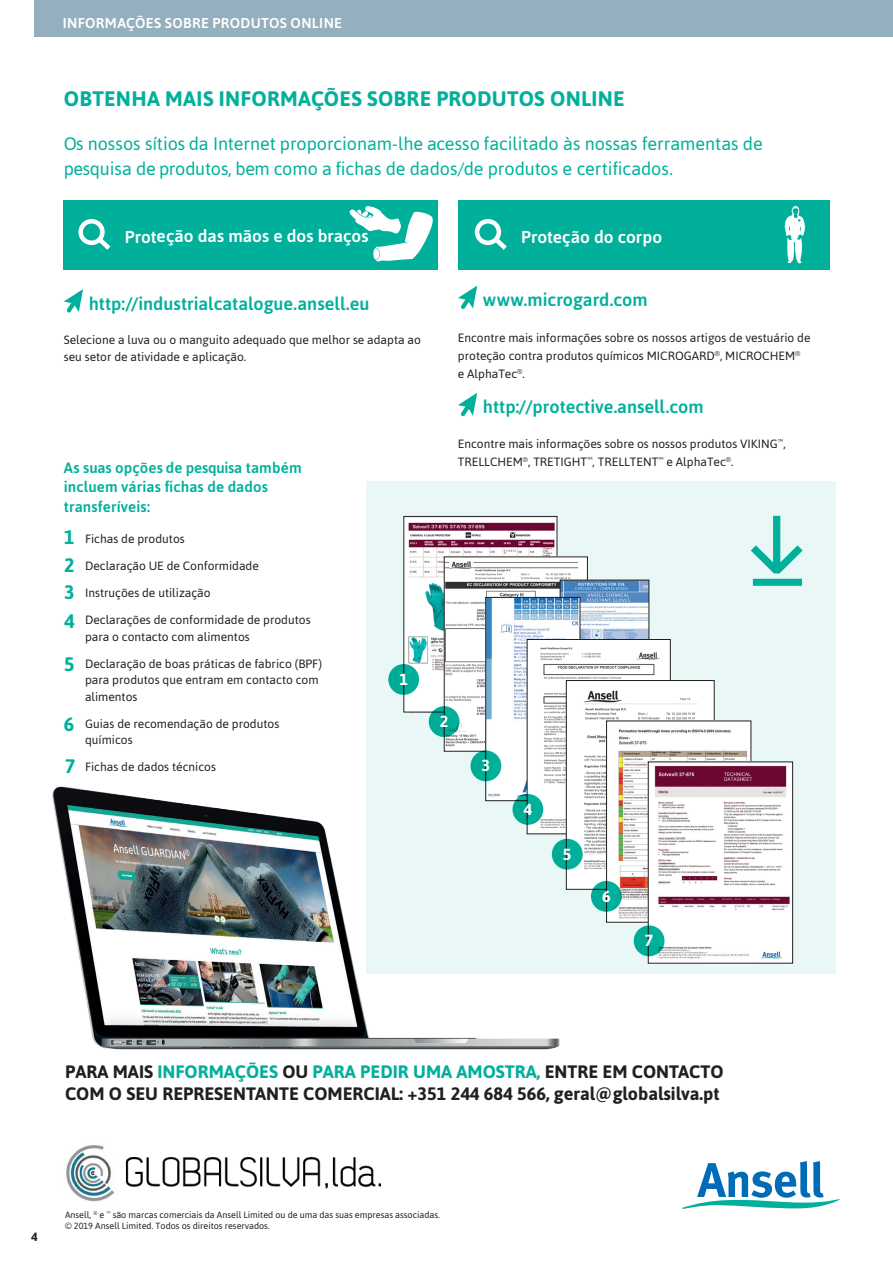
<style>
.page{position:relative;width:893px;height:1263px;background:#fff}
.page>*{position:absolute;margin:0;border:0;box-sizing:border-box;transform-origin:0 0}
.Headline{font:700 21px "Asap";letter-spacing:.015em;color:#00b09b}
.Copy_Headline{font:700 19.5px "Asap";color:#00b09b}
.Introtext{font:18px/25.5px "Asap";letter-spacing:-.005em;color:#00b09b}
.t1{font:700 18px/21.6px "Asap";color:#231f20}
.Headline-2{font:500 18px "Asap";color:#00b09b}
.Headline-3{font:500 17.25px "Asap";letter-spacing:-.005em;color:#fff}
.t2{font:700 16.05px "Asap";color:#fff}
.t3{font:500 15px/19.5px "Asap";letter-spacing:.01em;color:#00b09b}
.Copy_Headline-2{font:500 14.25px "Asap";letter-spacing:.025em;color:#fff}
.Copy_Headline-3{font:12px/16.5px "Asap";color:#231f20}
.t4{font:700 12px "Asap";color:#231f20}
.t5{font:9px "Asap";color:#231f20}
.s1{color:#00b09b}
</style>
<div class="page">
<div style="left:34px;top:0;width:859px;height:36px;background:#94afbd"></div>
<svg style="left:682px;top:1161px;width:157px;height:48px"></svg>
<div style="left:458px;top:201px;width:371px;height:69px;background:#00b09b"></div>
<svg style="left:64px;top:289px;width:19px;height:24px"></svg>
<svg style="left:458px;top:286px;width:19px;height:23px"></svg>
<div style="left:475px;top:219px;width:26px;height:26px;border:5px solid #fff;border-radius:50%"></div>
<svg style="left:489px;top:232px;width:18px;height:18px"></svg>
<svg style="left:785px;top:206px;width:20px;height:57px"></svg>
<div style="left:64px;top:200px;width:374px;height:69px;background:#00b09b"></div>
<div style="left:78px;top:219px;width:27px;height:26px;border:5px solid #fff;border-radius:50%"></div>
<svg style="left:93px;top:232px;width:18px;height:18px"></svg>
<svg style="left:349px;top:206px;width:84px;height:56px"></svg>
<div style="left:366px;top:482px;width:470px;height:492px;background:#e9f8f6"></div>
<svg style="left:750px;top:515px;width:53px;height:59px"></svg>
<div style="left:753px;top:579px;width:49px;height:7px;background:#00b09b;border:3px solid #00b09b"></div>
<img style="left:406px;top:518px;width:149px;height:192px">
<div style="left:404px;top:516px;width:153px;height:196px;border:1px solid #231f20"></div>
<img style="left:446px;top:559px;width:140px;height:190px">
<div style="left:444px;top:557px;width:144px;height:194px;border:1px solid #231f20"></div>
<img style="left:562px;top:582px;width:85px;height:57px">
<img style="left:488px;top:599px;width:90px;height:150px">
<div style="left:486px;top:597px;width:94px;height:204px;border:1px solid #231f20"></div>
<img style="left:529px;top:641px;width:139px;height:191px">
<div style="left:527px;top:639px;width:143px;height:195px;border:1px solid #231f20"></div>
<div style="left:388px;top:664px;width:31px;height:31px;background:#00b09b;border-radius:50%"></div>
<svg style="left:429px;top:706px;width:30px;height:31px"></svg>
<img style="left:568px;top:682px;width:144px;height:205px">
<div style="left:566px;top:680px;width:148px;height:209px;border:1px solid #231f20"></div>
<img style="left:608px;top:723px;width:141px;height:197px">
<div style="left:606px;top:721px;width:145px;height:201px;border:1px solid #231f20"></div>
<div style="left:591px;top:881px;width:31px;height:31px;background:#00b09b;border-radius:50%"></div>
<div style="left:552px;top:839px;width:31px;height:30px;background:#00b09b;border-radius:50%"></div>
<img style="left:650px;top:764px;width:141px;height:197px">
<div style="left:648px;top:762px;width:145px;height:201px;border:1px solid #231f20"></div>
<div style="left:634px;top:925px;width:30px;height:31px;background:#00b09b;border-radius:50%"></div>
<img style="left:52px;top:749px;width:511px;height:301px">
<svg style="left:458px;top:393px;width:19px;height:23px"></svg>
<img style="left:126px;top:1157px;width:254px;height:32px">
<img style="left:66px;top:1145px;width:49px;height:57px">
<p class="Copy_Headline-2" style="left:63px;top:14px;width:281px">INFORMAÇÕES SOBRE PRODUTOS ONLINE</p>
<p class="Headline" style="left:64px;top:84px;width:562px">OBTENHA MAIS INFORMAÇÕES SOBRE PRODUTOS ONLINE</p>
<p class="Introtext" style="left:64px;top:130px;width:700px">Os nossos sítios da Internet proporcionam-lhe acesso facilitado às nossas ferramentas de pesquisa de produtos, bem como a fichas de dados/de produtos e certificados.</p>
<p class="Headline-3" style="left:125px;top:225px;width:245px">Proteção das mãos e dos braços</p>
<p class="Headline-2" style="left:89px;top:291px;width:282px">http://industrialcatalogue.ansell.eu</p>
<p class="Copy_Headline-3" style="left:64px;top:331px;width:359px">Selecione a luva ou o manguito adequado que melhor se adapta ao seu setor de atividade e aplicação.</p>
<p class="t3" style="left:64px;top:457px;width:239px">As suas opções de pesquisa também incluem várias fichas de dados transferíveis:</p>
<p class="Copy_Headline-3" style="left:85px;top:530px;width:101px">Fichas de produtos</p>
<p class="Copy_Headline-3" style="left:85px;top:557px;width:175px">Declaração UE de Conformidade</p>
<p class="Copy_Headline-3" style="left:85px;top:584px;width:127px">Instruções de utilização</p>
<p class="Copy_Headline-3" style="left:85px;top:611px;width:227px">Declarações de conformidade de produtos para o contacto com alimentos</p>
<p class="Copy_Headline-3" style="left:85px;top:655px;width:238px">Declaração de boas práticas de fabrico (BPF) para produtos que entram em contacto com alimentos</p>
<p class="Copy_Headline-3" style="left:85px;top:715px;width:196px">Guias de recomendação de produtos químicos</p>
<p class="Copy_Headline-3" style="left:85px;top:758px;width:132px">Fichas de dados técnicos</p>
<p class="Copy_Headline" style="left:64px;top:524px;width:12px">1</p>
<p class="Copy_Headline" style="left:64px;top:551px;width:12px">2</p>
<p class="Copy_Headline" style="left:64px;top:579px;width:12px">3</p>
<p class="Copy_Headline" style="left:64px;top:607px;width:12px">4</p>
<p class="Copy_Headline" style="left:64px;top:650px;width:12px">5</p>
<p class="Copy_Headline" style="left:64px;top:710px;width:12px">6</p>
<p class="Copy_Headline" style="left:65px;top:753px;width:12px">7</p>
<p class="t2" style="left:399px;top:668px;width:10px">1</p>
<p class="Headline-3" style="left:521px;top:226px;width:143px">Proteção do corpo</p>
<p class="Headline-2" style="left:483px;top:288px;width:166px">www.microgard.com</p>
<p class="Copy_Headline-3" style="left:458px;top:328px;width:354px;line-height:18px">Encontre mais informações sobre os nossos artigos de vestuário de proteção contra produtos químicos MICROGARD<sup>®</sup>, MICROCHEM<sup>®<br></sup>e AlphaTec<sup>®</sup>.</p>
<p class="Headline-2" style="left:483px;top:395px;width:222px">http://protective.ansell.com</p>
<p class="Copy_Headline-3" style="left:458px;top:434px;width:329px;line-height:18px">Encontre mais informações sobre os nossos produtos VIKING<sup>™</sup>,<br>TRELLCHEM<sup>®</sup>, TRETIGHT<sup>™</sup>, TRELLTENT<sup>™</sup> e AlphaTec<sup>®</sup>.</p>
<p class="t2" style="left:440px;top:710px;width:10px">2</p>
<p class="t2" style="left:482px;top:754px;width:10px">3</p>
<p class="t2" style="left:524px;top:798px;width:10px">4</p>
<p class="t2" style="left:563px;top:843px;width:10px">5</p>
<p class="t2" style="left:602px;top:885px;width:10px">6</p>
<p class="t2" style="left:645px;top:929px;width:10px">7</p>
<p class="t1" style="left:65px;top:1060px;width:660px">PARA MAIS <span class="s1">INFORMAÇÕES</span> OU <span class="s1">PARA PEDIR UMA AMOSTRA,</span> ENTRE EM CONTACTO<br>COM O SEU REPRESENTANTE COMERCIAL: +351 244 684 566, geral@globalsilva.pt</p>
<p class="t4" style="left:31px;top:1228px;width:8px">4</p>
<p class="t5" style="left:65px;top:1209px;width:376px">Ansell, <sup>®</sup> e <sup>™</sup> são marcas comerciais da Ansell Limited ou de uma das suas empresas associadas.</p>
<p class="t5" style="left:65px;top:1220px;width:206px">© 2019 Ansell Limited. Todos os direitos reservados.</p>
</div>
